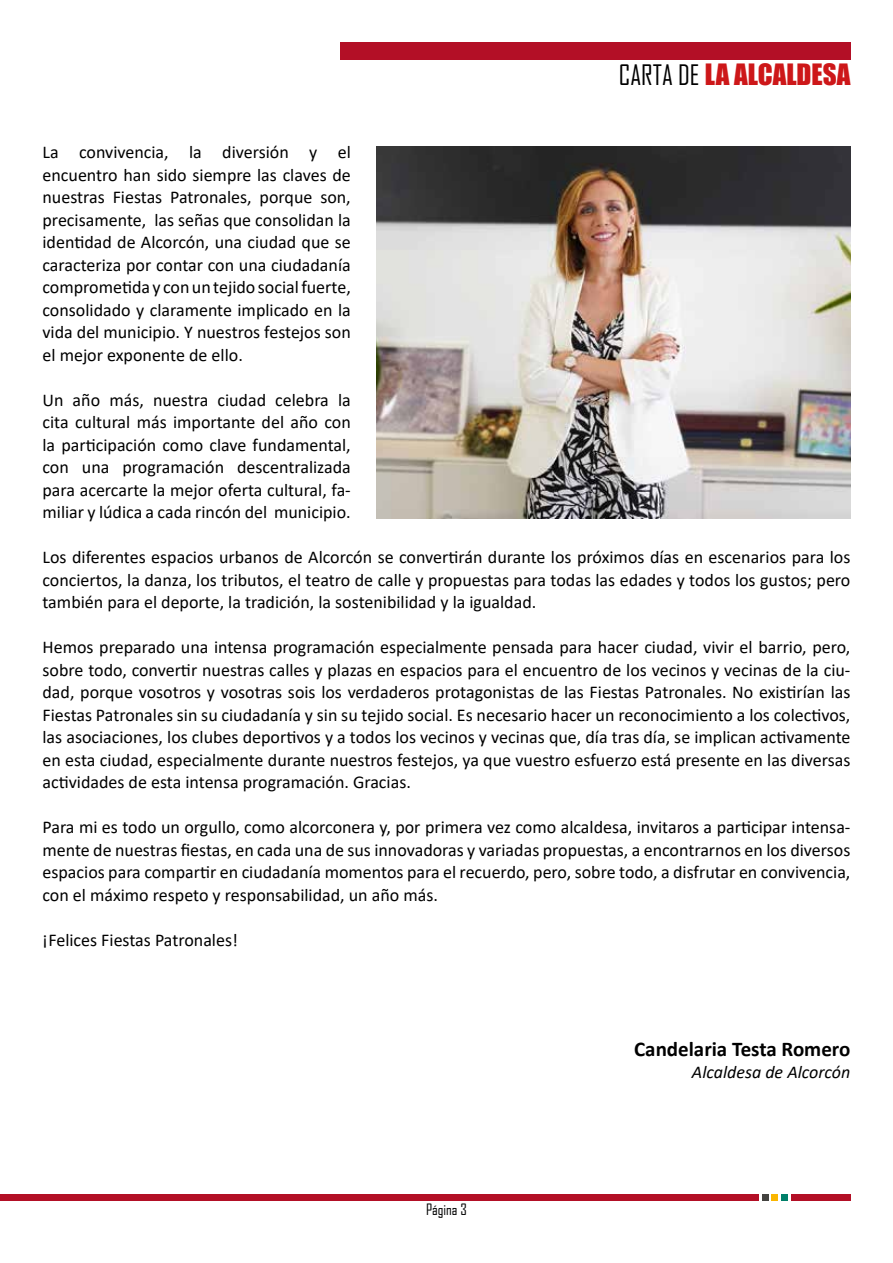
<style>
.page{position:relative;width:893px;height:1263px;background:#fff}
.page>*{position:absolute;margin:0;border:0;box-sizing:border-box;transform-origin:0 0}
.t1{font:27px "Impact";color:#cd1719}
.t2{font:700 21px "Calibri";color:#000}
.t3{font:18px/22.5px "Calibri";color:#000;text-align:justify}
.t4{font:italic 18px "Calibri";color:#000}
.t5{font:15px "Agency FB";color:#000}
.s1{font-family:"Agency FB";color:#000}
</style>
<div class="page">
<div style="left:340px;top:43px;width:510px;height:17px;background:#b30f26"></div>
<div style="left:791px;top:1194px;width:59px;height:6px;background:#b30f26"></div>
<svg style="left:772px;top:1194px;width:15px;height:6px"></svg>
<div style="left:762px;top:1194px;width:7px;height:6px;background:#444340"></div>
<div style="left:0;top:1194px;width:759px;height:6px;background:#b30f26"></div>
<img style="left:376px;top:147px;width:474px;height:372px">
<h1 class="t1" style="left:619px;top:54px;width:233px"><span class="s1">CARTA DE</span> LA ALCALDESA</h1>
<p class="t3" style="left:43px;top:140px;width:310px">La convivencia, la diversión y el encuentro han sido siempre las claves de nuestras Fiestas Patronales, porque son, precisamente, las señas que consolidan la identidad de Alcorcón, una ciudad que se caracteriza por contar con una ciudadanía comprometida y con un tejido social fuerte, consolidado y claramente implicado en la vida del municipio. Y nuestros festejos son el mejor exponente de ello.</p>
<p class="t3" style="left:43px;top:388px;width:310px">Un año más, nuestra ciudad celebra la cita cultural más importante del año con la participación como clave fundamental, con una programación descentralizada para acercarte la mejor oferta cultural, fa&shy;miliar y lúdica a cada rincón del municipio.</p>
<p class="t3" style="left:43px;top:545px;width:809px">Los diferentes espacios urbanos de Alcorcón se convertirán durante los próximos días en escenarios para los conciertos, la danza, los tributos, el teatro de calle y propuestas para todas las edades y todos los gustos; pero también para el deporte, la tradición, la sostenibilidad y la igualdad.</p>
<p class="t3" style="left:43px;top:635px;width:809px">Hemos preparado una intensa programación especialmente pensada para hacer ciudad, vivir el barrio, pero, sobre todo, convertir nuestras calles y plazas en espacios para el encuentro de los vecinos y vecinas de la ciu&shy;dad, porque vosotros y vosotras sois los verdaderos protagonistas de las Fiestas Patronales. No existirían las Fiestas Patronales sin su ciudadanía y sin su tejido social. Es necesario hacer un reconocimiento a los colectivos, las asociaciones, los clubes deportivos y a todos los vecinos y vecinas que, día tras día, se implican activamente en esta ciudad, especialmente durante nuestros festejos, ya que vuestro esfuerzo está presente en las diversas actividades de esta intensa programación. Gracias.</p>
<p class="t3" style="left:43px;top:815px;width:809px">Para mi es todo un orgullo, como alcorconera y, por primera vez como alcaldesa, invitaros a participar intensa&shy;mente de nuestras fiestas, en cada una de sus innovadoras y variadas propuestas, a encontrarnos en los diversos espacios para compartir en ciudadanía momentos para el recuerdo, pero, sobre todo, a disfrutar en convivencia, con el máximo respeto y responsabilidad, un año más.</p>
<p class="t3" style="left:43px;top:928px;width:197px">¡Felices Fiestas Patronales!</p>
<p class="t5" style="left:426px;top:1200px;width:42px">Página 3</p>
<p class="t2" style="left:634px;top:1034px;width:218px">Candelaria Testa Romero</p>
<p class="t4" style="left:692px;top:1059px;width:160px">Alcaldesa de Alcorcón</p>
</div>
